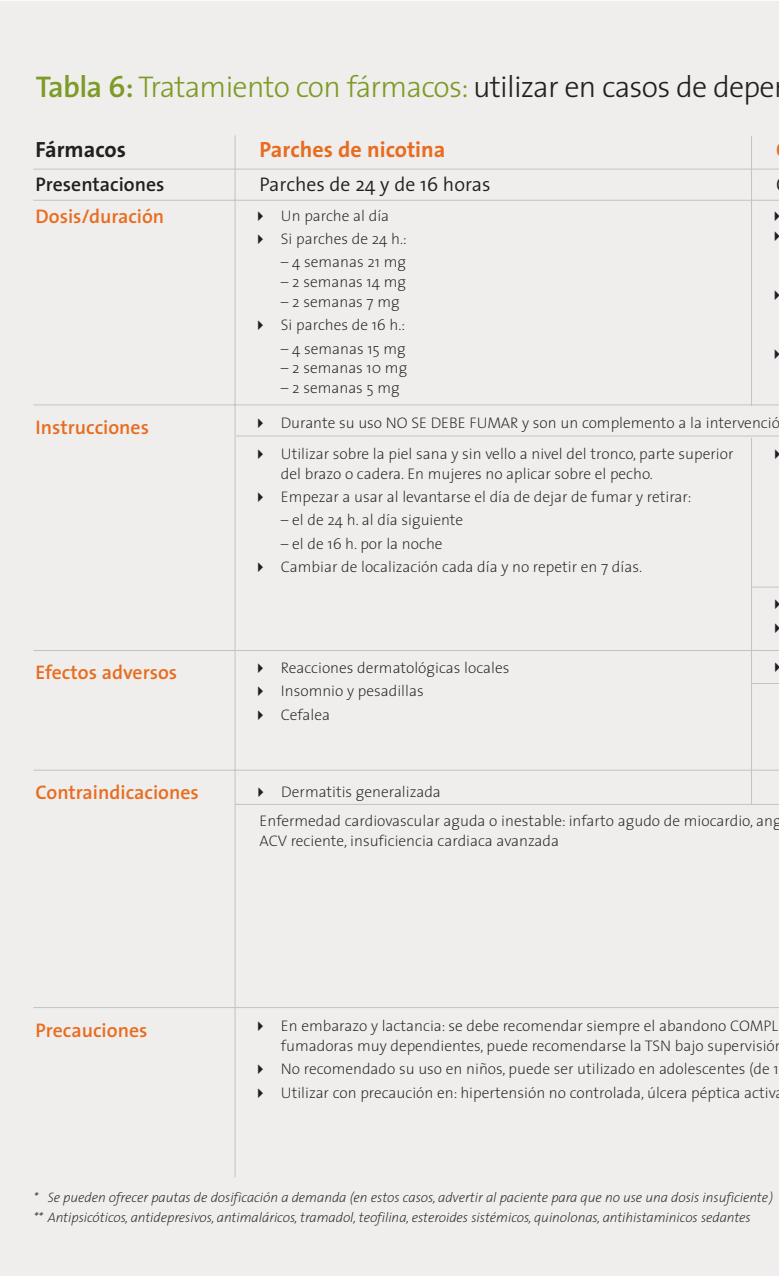
<style>
.page{position:relative;width:780px;height:1276px;background:#fff}
.page>*{position:absolute;margin:0;border:0;box-sizing:border-box;transform-origin:0 0}
.t1{font:30.25px "The Sans Light Plain+QPRFMO";letter-spacing:-.025em;color:#7d9b26}
.t2{font:22.25px "The Sans Bold Plain+TPFQPI";color:#e86c1f}
.t3{font:22.25px "The Sans Bold Plain+TPFQPI";color:#231f20}
.t4{font:19.75px "The Sans Semi Bold Plain+YPPXXN";color:#e86c1f}
.t5{font:19.75px "The Sans Semi Light Plain+RQGDBS";color:#231f20}
.t6{font:19.75px "The Sans Semi Bold Plain+YPPXXN";color:#231f20}
.t7{font:15.5px/23.2px "The Sans Extra Light Plain+BESUMK";color:#231f20}
.t8{font:15.25px/23.2px "The Sans Extra Light Plain+BESUMK";color:#231f20}
.t9{font:13.75px/20.5px "The Sans Extra Light Italic+DYWAOZ";letter-spacing:-.005em;color:#231f20}
.s1{font-family:"The Sans Semi Bold Plain+YPPXXN"}
.s2{color:#231f20}
</style>
<div class="page">
<div style="left:0;top:1px;width:779px;height:1274px;background:#efeeec"></div>
<hr style="left:33px;top:169px;width:746px;height:1px;background:#c5c3bc">
<hr style="left:33px;top:200px;width:746px;height:1px;background:#c5c3bc">
<hr style="left:33px;top:404px;width:746px;height:1px;background:#c5c3bc">
<hr style="left:236px;top:435px;width:543px;height:1px;background:#c5c3bc">
<hr style="left:33px;top:770px;width:746px;height:1px;background:#c5c3bc">
<hr style="left:235px;top:804px;width:544px;height:1px;background:#c5c3bc">
<hr style="left:33px;top:650px;width:746px;height:1px;background:#c5c3bc">
<hr style="left:33px;top:1007px;width:746px;height:1px;background:#c5c3bc">
<svg style="left:752px;top:683px;width:27px;height:1px"></svg>
<svg style="left:752px;top:586px;width:27px;height:1px"></svg>
<hr style="left:235px;top:135px;width:1px;height:1042px;background:#c5c3bc">
<hr style="left:751px;top:438px;width:1px;height:366px;background:#c5c3bc">
<hr style="left:751px;top:136px;width:1px;height:270px;background:#c5c3bc">
<hr style="left:779px;top:135px;width:1px;height:1043px;background:#c5c3bc">
<h1 class="t1" style="left:36px;top:75px;width:740px"><span class="s1">Tabla 6:</span> Tratamiento con fármacos: <span class="s2">utilizar en casos de depe</span></h1>
<h2 class="t3" style="left:36px;top:136px;width:92px">Fármacos</h2>
<p class="t6" style="left:36px;top:176px;width:130px">Presentaciones</p>
<p class="t4" style="left:36px;top:208px;width:130px">Dosis/duración</p>
<h2 class="t2" style="left:259px;top:136px;width:187px">Parches de nicotina</h2>
<p class="t5" style="left:259px;top:176px;width:232px">Parches de 24 y de 16 horas</p>
<p class="t8" style="left:281px;top:205px;width:127px">Un parche al día<br>Si parches de 24 h.:</p>
<p class="t8" style="left:281px;top:252px;width:126px">– 4 semanas 21 mg</p>
<p class="t8" style="left:281px;top:272px;width:126px">– 2 semanas 14 mg</p>
<p class="t8" style="left:281px;top:292px;width:126px">– 2 semanas 7 mg<br>Si parches de 16 h.:</p>
<p class="t8" style="left:281px;top:338px;width:126px">– 4 semanas 15 mg</p>
<p class="t8" style="left:281px;top:358px;width:128px">– 2 semanas 10 mg</p>
<p class="t8" style="left:281px;top:378px;width:120px">– 2 semanas 5 mg</p>
<p class="t4" style="left:36px;top:419px;width:115px">Instrucciones</p>
<p class="t8" style="left:281px;top:413px;width:500px">Durante su uso NO SE DEBE FUMAR y son un complemento a la intervenció</p>
<p class="t7" style="left:281px;top:445px;width:454px;line-height:19.8px">Utilizar sobre la piel sana y sin vello a nivel del tronco, parte superior del brazo o cadera. En mujeres no aplicar sobre el pecho.</p>
<p class="t7" style="left:281px;top:486px;width:412px">Empezar a usar al levantarse el día de dejar de fumar y retirar:</p>
<p class="t7" style="left:281px;top:510px;width:184px">– el de 24 h. al día siguiente</p>
<p class="t7" style="left:281px;top:533px;width:362px">– el de 16 h. por la noche<br>Cambiar de localización cada día y no repetir en 7 días.</p>
<p class="t4" style="left:36px;top:665px;width:143px">Efectos adversos</p>
<p class="t7" style="left:281px;top:658px;width:230px">Reacciones dermatológicas locales<br>Insomnio y pesadillas<br>Cefalea</p>
<p class="t4" style="left:36px;top:784px;width:165px">Contraindicaciones</p>
<p class="t7" style="left:281px;top:781px;width:161px">Dermatitis generalizada</p>
<p class="t7" style="left:259px;top:812px;width:523px;line-height:19.8px">Enfermedad cardiovascular aguda o inestable: infarto agudo de miocardio, ang<br>ACV reciente, insuficiencia cardiaca avanzada</p>
<p class="t4" style="left:36px;top:1022px;width:113px">Precauciones</p>
<p class="t7" style="left:281px;top:1017px;width:504px;line-height:19.8px">En embarazo y lactancia: se debe recomendar siempre el abandono COMPL fumadoras muy dependientes, puede recomendarse la TSN bajo supervisión</p>
<p class="t7" style="left:281px;top:1059px;width:504px">No recomendado su uso en niños, puede ser utilizado en adolescentes (de 1<br>Utilizar con precaución en: hipertensión no controlada, úlcera péptica activa</p>
<p class="t9" style="left:34px;top:1188px;width:741px">* Se pueden ofrecer pautas de dosificación a demanda (en estos casos, advertir al paciente para que no use una dosis insuficiente) ** Antipsicóticos, antidepresivos, antimaláricos, tramadol, teofilina, esteroides sistémicos, quinolonas, antihistaminicos sedantes</p>
</div>
